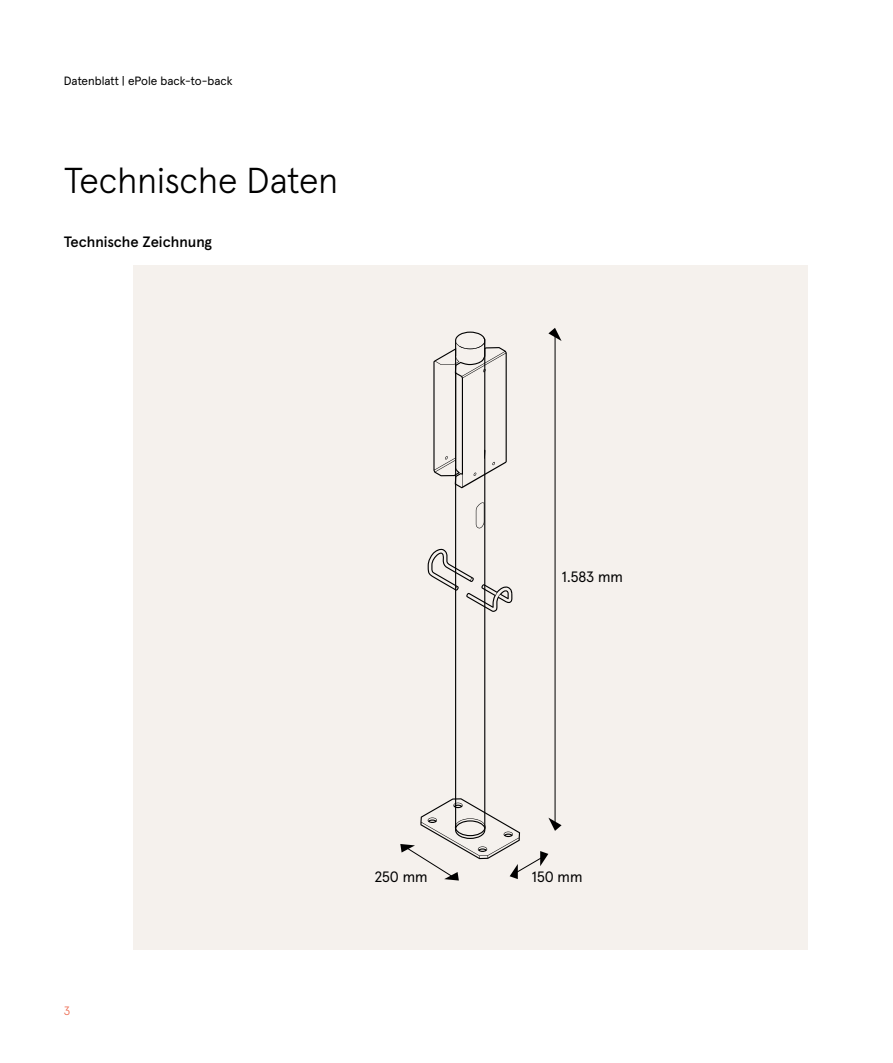
<style>
.page{position:relative;width:893px;height:1063px;background:#fff}
.page>*{position:absolute;margin:0;border:0;box-sizing:border-box;transform-origin:0 0}
.t1{font:300 36px "Apercu Pro";color:#000}
.t2{font:500 15px "Apercu Pro";letter-spacing:-.005em;color:#000}
.t3{font:15px "Apercu Pro";color:#000}
.t4{font:12px "Apercu Pro";color:#000}
.t5{font:300 12px "Apercu Pro";color:#eb5d40}
</style>
<div class="page">
<div style="left:133px;top:265px;width:675px;height:684px;background:#f5f1ed"></div>
<svg style="left:400px;top:328px;width:162px;height:553px"></svg>
<p class="t4" style="left:64px;top:72px;width:170px">Datenblatt | ePole back-to-back</p>
<h1 class="t1" style="left:64px;top:153px;width:276px">Technische Daten</h1>
<p class="t2" style="left:64px;top:230px;width:150px">Technische Zeichnung</p>
<p class="t5" style="left:64px;top:1001px;width:8px">3</p>
<p class="t3" style="left:562px;top:565px;width:63px">1.583 mm</p>
<p class="t3" style="left:375px;top:865px;width:54px">250 mm</p>
<p class="t3" style="left:532px;top:865px;width:52px">150 mm</p>
</div>
